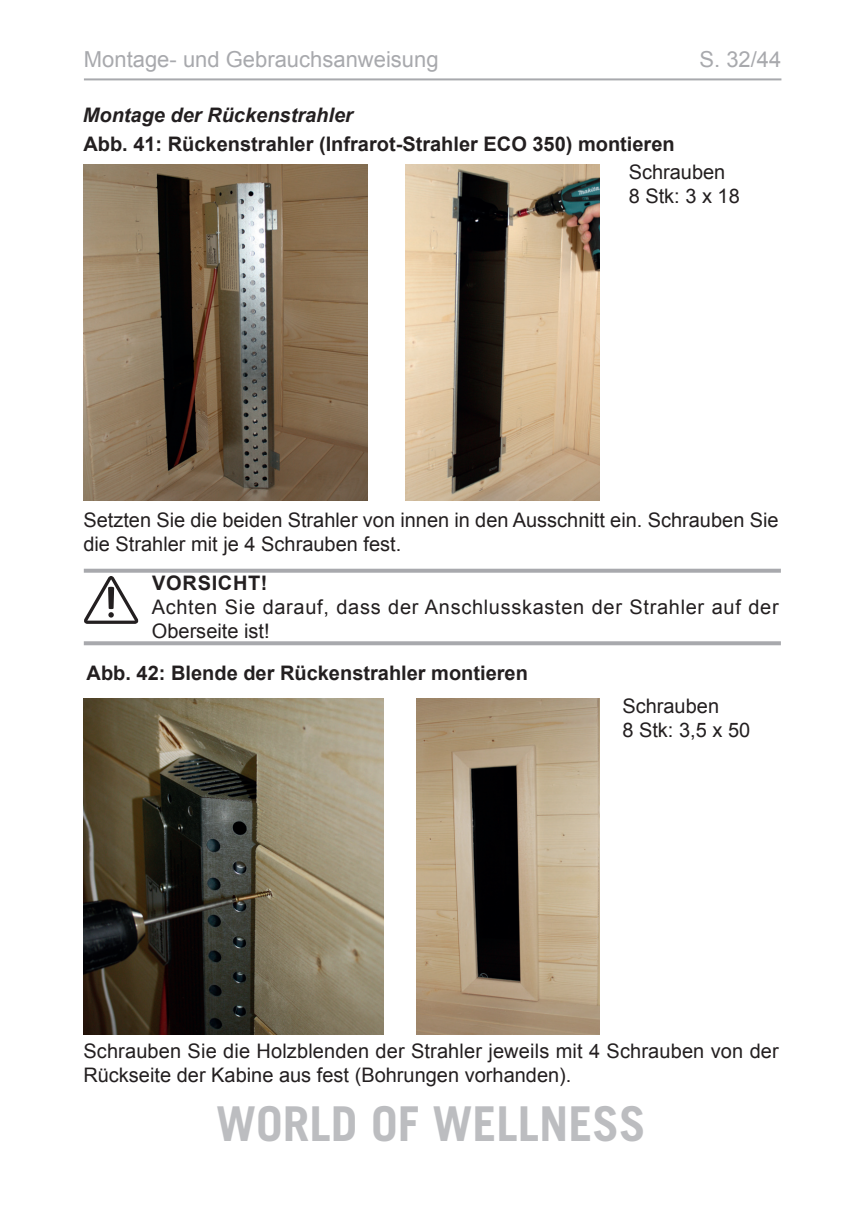
<style>
.page{position:relative;width:862px;height:1214px;background:#fff}
.page>*{position:absolute;margin:0;border:0;box-sizing:border-box;transform-origin:0 0}
.t1{font:700 48px "Trade Gothic LT";color:#bcbdc0}
.t2{font:22px "Arial";color:#a8a9ad}
.t3{font:20px/24px "Arial";color:#231f20}
.t4{font:700 20px "Arial";color:#231f20}
.t5{font:20px/24px "Arial";letter-spacing:.035em;color:#231f20}
.t6{font:italic 700 20px "Arial";color:#231f20}
.t7{font:700 20px "Arial";letter-spacing:.035em;color:#231f20}
</style>
<div class="page">
<hr style="left:84px;top:78px;width:697px;height:2px;background:#a8a9ad">
<img style="left:83px;top:165px;width:285px;height:336px">
<svg style="left:84px;top:576px;width:54px;height:47px"></svg>
<svg style="left:84px;top:568px;width:697px;height:4px;background:#b7b8bb"></svg>
<svg style="left:84px;top:641px;width:697px;height:4px;background:#aeaeb2"></svg>
<img style="left:405px;top:165px;width:194px;height:336px">
<img style="left:83px;top:698px;width:300px;height:336px">
<img style="left:417px;top:698px;width:182px;height:336px">
<p class="t2" style="left:84px;top:44px;width:356px">Montage- und Gebrauchsanweisung</p>
<p class="t2" style="left:699px;top:44px;width:83px">S. 32/44</p>
<p class="t6" style="left:83px;top:102px;width:272px">Montage der Rückenstrahler</p>
<p class="t4" style="left:83px;top:130px;width:593px">Abb. 41: Rückenstrahler (Infrarot-Strahler ECO 350) montieren</p>
<p class="t3" style="left:628px;top:160px;width:113px">Schrauben<br>8 Stk: 3 x 18</p>
<p class="t3" style="left:83px;top:507px;width:697px">Setzten Sie die beiden Strahler von innen in den Ausschnitt ein. Schrauben Sie die Strahler mit je 4 Schrauben fest.</p>
<p class="t7" style="left:152px;top:569px;width:117px">VORSICHT!</p>
<p class="t5" style="left:152px;top:595px;width:628px">Achten Sie darauf, dass der Anschlusskasten der Strahler auf der<br>Oberseite ist!</p>
<p class="t4" style="left:87px;top:658px;width:443px">Abb. 42: Blende der Rückenstrahler montieren</p>
<p class="t3" style="left:622px;top:693px;width:129px">Schrauben<br>8 Stk: 3,5 x 50</p>
<p class="t3" style="left:83px;top:1038px;width:697px">Schrauben Sie die Holzblenden der Strahler jeweils mit 4 Schrauben von der<br>Rückseite der Kabine aus fest (Bohrungen vorhanden).</p>
<h1 class="t1" style="left:216px;top:1094px;width:431px">WORLD OF WELLNESS</h1>
</div>
